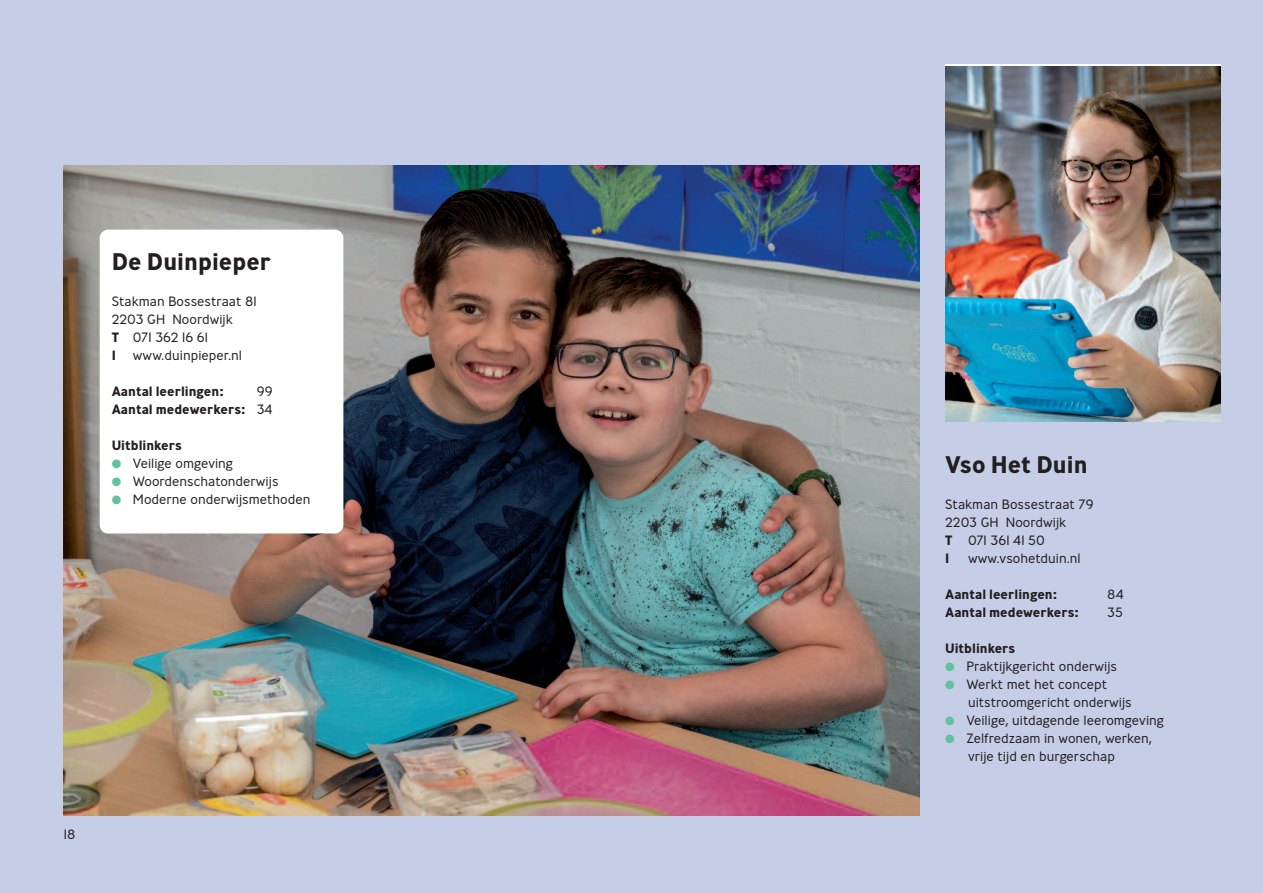
<style>
.page{position:relative;width:1263px;height:893px;background:#c6cde7}
.page>*{position:absolute;margin:0;border:0;box-sizing:border-box;transform-origin:0 0}
.t1{font:700 24px "Ministry";color:#231f20}
.t2{font:300 13.5px/18px "Ministry";color:#231f20}
.t3{font:700 13.5px/18px "Ministry";color:#231f20;text-align:right}
.s1{font-weight:700}
.s2{font-weight:300}
.s3{color:#61c29c}
</style>
<div class="page">
<img style="left:64px;top:165px;width:855px;height:650px">
<div style="left:100px;top:230px;width:243px;height:303px;background:#fff;border-radius:9px"></div>
<img style="left:945px;top:66px;width:275px;height:356px">
<h1 class="t1" style="left:112px;top:252px;width:161px">De Duinpieper</h1>
<p class="t2" style="left:112px;top:293px;width:147px">Stakman Bossestraat 81<br>2203 GH Noordwijk<br><span class="s1">T</span> 071 362 16 61<br><span class="s1">I</span></p>
<p class="t2" style="left:133px;top:347px;width:111px">www.duinpieper.nl</p>
<p class="t3" style="left:112px;top:383px;width:113px">Aantal leerlingen:</p>
<p class="t3" style="left:112px;top:383px;width:162px"><span class="s2">99<br></span>Aantal medewerkers: <span class="s2">34</span></p>
<p class="t3" style="left:112px;top:437px;width:72px">Uitblinkers</p>
<p class="t2" style="left:112px;top:455px;width:123px"><span class="s3">●</span> Veilige omgeving</p>
<p class="t2" style="left:112px;top:473px;width:168px"><span class="s3">●</span> Woordenschatonderwijs</p>
<p class="t2" style="left:112px;top:491px;width:200px"><span class="s3">●</span> Moderne onderwijsmethoden</p>
<p class="t2" style="left:64px;top:827px;width:13px">18</p>
<h1 class="t1" style="left:945px;top:455px;width:144px">Vso Het Duin</h1>
<p class="t2" style="left:945px;top:496px;width:150px">Stakman Bossestraat 79<br>2203 GH Noordwijk<br><span class="s1">T</span> 071 361 41 50<br><span class="s1">I</span></p>
<p class="t2" style="left:968px;top:550px;width:114px">www.vsohetduin.nl</p>
<p class="t3" style="left:945px;top:586px;width:113px">Aantal leerlingen:</p>
<p class="t2" style="left:1107px;top:586px;width:18px">84</p>
<p class="t3" style="left:945px;top:604px;width:135px">Aantal medewerkers:</p>
<p class="t2" style="left:1107px;top:604px;width:17px">35</p>
<p class="t3" style="left:945px;top:640px;width:72px">Uitblinkers</p>
<p class="t2" style="left:945px;top:658px;width:173px"><span class="s3">●</span> Praktijkgericht onderwijs</p>
<p class="t2" style="left:968px;top:676px;width:165px;text-indent:-23px"><span class="s3">●</span> Werkt met het concept uitstroomgericht onderwijs</p>
<p class="t2" style="left:945px;top:712px;width:220px"><span class="s3">●</span> Veilige, uitdagende leeromgeving</p>
<p class="t2" style="left:968px;top:730px;width:185px;text-indent:-23px"><span class="s3">●</span> Zelfredzaam in wonen, werken, vrije tijd en burgerschap</p>
</div>
